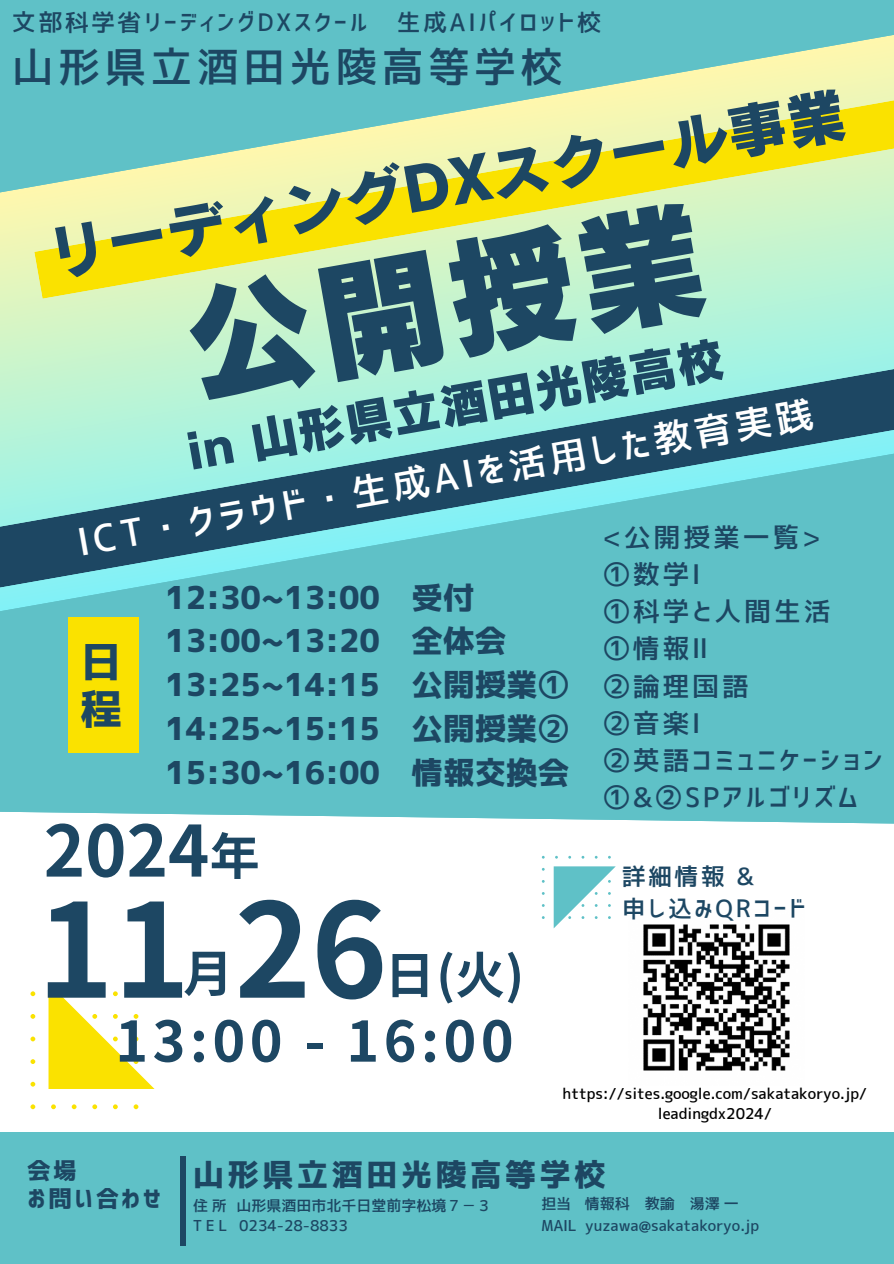
<style>
.page{position:relative;width:894px;height:1264px;background:#fff}
.page>*{position:absolute;margin:0;border:0;box-sizing:border-box;transform-origin:0 0}
.t1{font:132px "Canva Rodin Pro N EB";color:#1d4763}
.t2{font:700 129.9px "Gen Shin Gothic";color:#1d4763}
.t3{font:700 70.35px "Gen Shin Gothic";color:#1d4763}
.t4{font:60px "Canva Rodin Pro N EB";color:#1d4763}
.t5{font:700 55.8px "Gen Shin Gothic";letter-spacing:.08em;color:#1d4763}
.t6{font:700 50.1px "Gen Shin Gothic";color:#1d4763}
.t7{font:48px "Canva Rodin Pro N EB";color:#1d4763}
.t8{font:42px "Corporate Logo Medium";letter-spacing:.1em;color:#1d4763}
.t9{font:42px/46px "Corporate Logo Bold";color:#1d4763}
.t10{font:37.5px "Corporate Logo Medium";color:#fff}
.t11{font:31.5px/43.8px "Corporate Logo Bold";color:#1d4763}
.t12{font:31.5px "Corporate Logo Bold";letter-spacing:.1em;color:#1d4763}
.t13{font:27px/37.2px "Corporate Logo Medium";letter-spacing:.1em;color:#1d4763}
.t14{font:24px/32.7px "Corporate Logo Medium";letter-spacing:.1em;color:#1d4763}
.t15{font:23.55px/28.2px "Corporate Logo Bold";letter-spacing:.1em;color:#1d4763}
.t16{font:15px "Corporate Logo Medium";color:#1d4763}
.t17{font:15px/20.2px "Corporate Logo Medium";color:#000;text-align:center}
</style>
<div class="page">
<div style="left:0;top:0;width:893px;height:1263px;background:#5fc1c7"></div>
<div style="left:0;top:902px;width:893px;height:229px;background:#fff"></div>
<svg style="left:30px;top:991px;width:5px;height:5px"></svg>
<svg style="left:30px;top:1014px;width:5px;height:4px"></svg>
<svg style="left:30px;top:1036px;width:5px;height:5px"></svg>
<svg style="left:30px;top:1059px;width:5px;height:5px"></svg>
<svg style="left:30px;top:1081px;width:5px;height:5px"></svg>
<svg style="left:30px;top:1104px;width:5px;height:4px"></svg>
<svg style="left:51px;top:1104px;width:5px;height:4px"></svg>
<svg style="left:72px;top:1104px;width:4px;height:4px"></svg>
<svg style="left:92px;top:1104px;width:5px;height:4px"></svg>
<svg style="left:113px;top:1104px;width:5px;height:4px"></svg>
<svg style="left:133px;top:1104px;width:5px;height:4px"></svg>
<svg style="left:48px;top:983px;width:106px;height:105px"></svg>
<svg style="left:0;top:206px;width:893px;height:420px"></svg>
<svg style="left:0;top:35px;width:893px;height:171px"></svg>
<svg style="left:0;top:350px;width:893px;height:248px"></svg>
<svg style="left:34px;top:93px;width:859px;height:206px;background:#d2e994"></svg>
<div style="left:0;top:812px;width:893px;height:117px;background:#fff"></div>
<svg style="left:553px;top:866px;width:62px;height:62px"></svg>
<div style="left:69px;top:617px;width:70px;height:135px;background:#fae200"></div>
<div style="left:180px;top:1156px;width:6px;height:89px;background:#1d4763"></div>
<img style="left:628px;top:909px;width:175px;height:162px">
<p class="t14" style="left:12px;top:6px;width:590px">文部科学省リーディングDXスクール 生成AIパイロット校</p>
<h3 class="t8" style="left:12px;top:46px;width:552px">山形県立酒田光陵高等学校</h3>
<h3 class="t4" style="left:43px;top:224px;width:811px;rotate:-10deg">リーディングDXスクール事業</h3>
<p class="t1" style="left:174px;top:283px;width:529px;rotate:-10deg">公開授業</p>
<p class="t7" style="left:183px;top:428px;width:545px;rotate:-10deg">in 山形県立酒田光陵高校</p>
<p class="t10" style="left:74px;top:524px;width:747px;rotate:-10deg">ICT・クラウド・生成AIを活用した教育実践</p>
<p class="t13" style="left:603px;top:518px;width:282px">&lt;公開授業一覧&gt;<br>①数学Ⅰ<br>①科学と人間生活<br>①情報Ⅱ<br>②論理国語<br>②音楽Ⅰ<br>②英語コミュニケーション<br>①&amp;②SPアルゴリズム</p>
<p class="t11" style="left:165px;top:575px;width:405px">12:30~13:00　受付<br>13:00~13:20　全体会<br>13:25~14:15　公開授業①<br>14:25~15:15　公開授業②<br>15:30~16:00　情報交換会</p>
<p class="t9" style="left:80px;top:639px;width:43px">日程</p>
<p class="t3" style="left:44px;top:801px;width:167px">2024</p>
<h2 class="t2" style="left:37px;top:858px;width:352px">11 26</h2>
<p class="t5" style="left:115px;top:1001px;width:400px">13:00 - 16:00</p>
<p class="t6" style="left:209px;top:820px;width:52px">年</p>
<p class="t6" style="left:183px;top:937px;width:52px">月</p>
<p class="t6" style="left:384px;top:939px;width:141px">日(火)</p>
<p class="t14" style="left:621px;top:859px;width:186px">詳細情報 &amp;<br>申し込みQRコード</p>
<p class="t17" style="left:562px;top:1083px;width:306px">https://sites.google.com/sakatakoryo.jp/ leadingdx2024/</p>
<p class="t15" style="left:27px;top:1156px;width:135px">会場<br>お問い合わせ</p>
<h5 class="t12" style="left:193px;top:1158px;width:414px">山形県立酒田光陵高等学校</h5>
<p class="t16" style="left:193px;top:1217px;width:156px">T E L 0234-28-8833</p>
<p class="t16" style="left:541px;top:1218px;width:37px">MAIL</p>
<p class="t16" style="left:585px;top:1217px;width:175px">yuzawa@sakatakoryo.jp</p>
<p class="t16" style="left:193px;top:1197px;width:300px">住所 山形県酒田市北千日堂前字松境７－３</p>
<p class="t16" style="left:541px;top:1195px;width:199px">担当 情報科 教諭 湯澤一</p>
</div>
